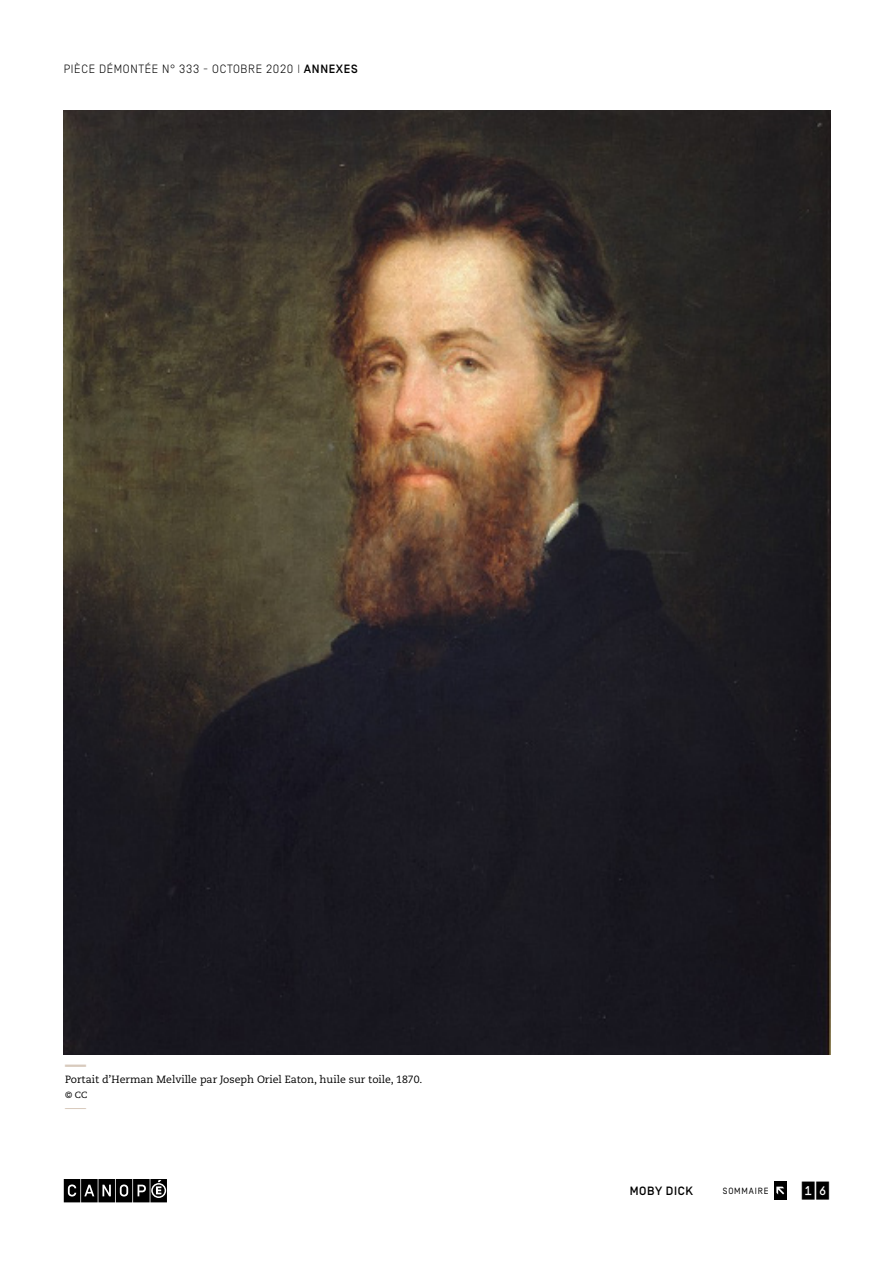
<style>
.page{position:relative;width:893px;height:1263px;background:#fff}
.page>*{position:absolute;margin:0;border:0;box-sizing:border-box;transform-origin:0 0}
.t1{font:800 21px "Caecilia LT Std";color:#d8cabd;scale:2 1}
.t2{font:300 21px "Caecilia LT Std";color:#d8cabd;scale:2 1}
.t3{font:500 18px "Simplon CNDP";color:#000}
.t4{font:300 12px "Simplon BP";letter-spacing:.05em;color:#000}
.t5{font:500 12px "Simplon BP";letter-spacing:.05em;color:#000}
.t6{font:10.5px "Caecilia LT Std";color:#000}
.t7{font:9px "Simplon BP Regular";letter-spacing:.09em;color:#000}
.t8{font:9px "Caecilia LT Std";color:#000}
.s1{font-weight:500}
</style>
<div class="page">
<svg style="left:64px;top:1179px;width:103px;height:23px;background:#2f2f2f"></svg>
<div style="left:774px;top:1181px;width:13px;height:18px;background:#000"></div>
<svg style="left:776px;top:1186px;width:8px;height:8px"></svg>
<img style="left:64px;top:111px;width:766px;height:944px">
<p class="t4" style="left:64px;top:62px;width:295px">PIÈCE DÉMONTÉE N° 333 - OCTOBRE 2020 | <span class="s1">ANNEXES</span></p>
<h1 class="t1" style="left:65px;top:1052px;width:12px">–</h1>
<p class="t6" style="left:65px;top:1073px;width:359px">Portait d’Herman Melville par Joseph Oriel Eaton, huile sur toile, 1870.</p>
<p class="t8" style="left:65px;top:1089px;width:24px">© CC</p>
<h1 class="t2" style="left:65px;top:1095px;width:12px">–</h1>
<p class="t5" style="left:630px;top:1184px;width:65px">MOBY DICK</p>
<h2 class="t3" style="left:802px;top:1181px;width:29px">16</h2>
<p class="t7" style="left:723px;top:1186px;width:47px">SOMMAIRE</p>
</div>
